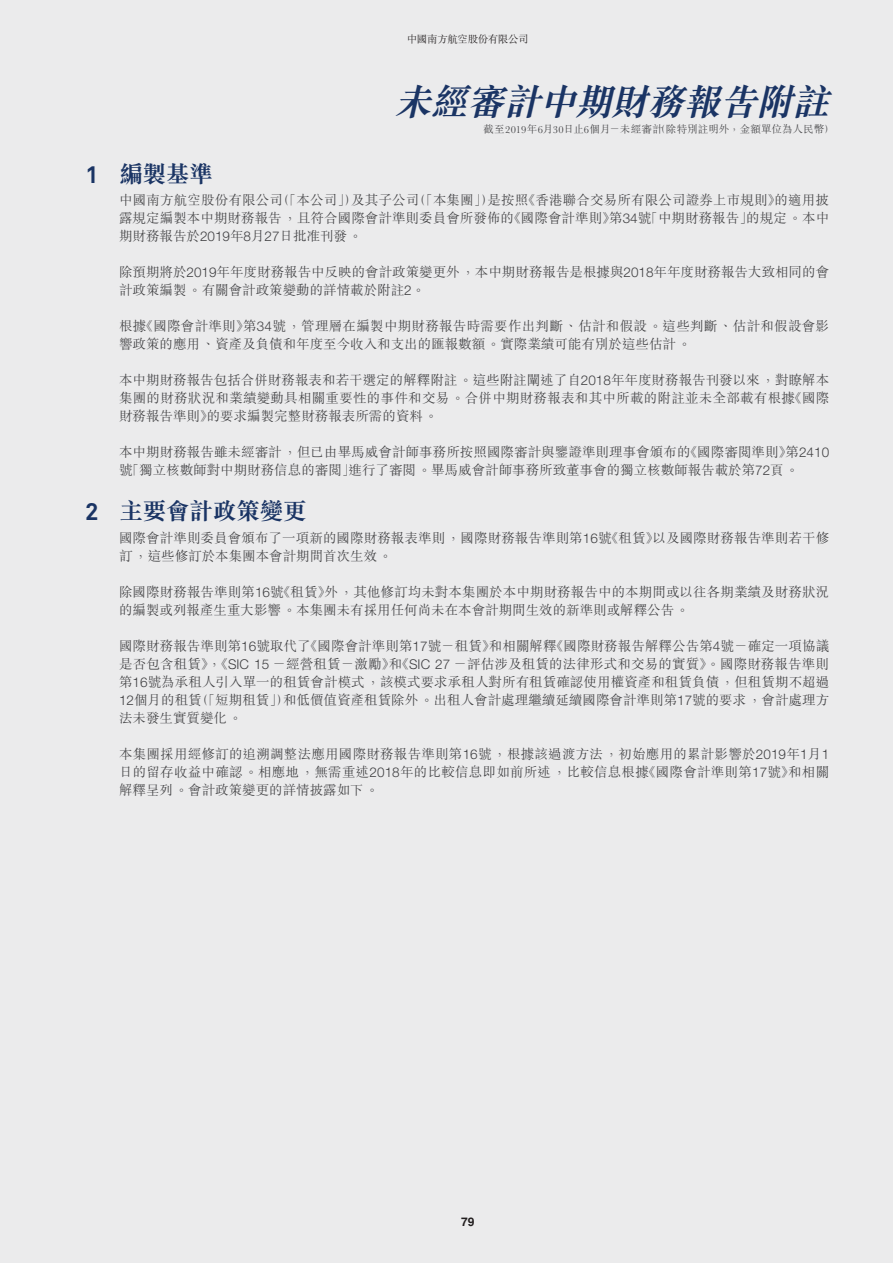
<style>
.page{position:relative;width:893px;height:1263px;background:#ebebec}
.page>*{position:absolute;margin:0;border:0;box-sizing:border-box;transform-origin:0 0}
.t1{font:italic 700 37.5px "M Sung HK";color:#1a3464}
.t2{font:700 24px "M Sung HK";letter-spacing:-.025em;color:#1a3464}
.t3{font:300 13.5px/18px "M Sung HK";letter-spacing:.005em;color:#404042}
.t4{font:700 12px "Helvetica LT Std";color:#221e1f}
.t5{font:300 10.5px "M Sung HK";letter-spacing:.01em;color:#404042}
.t6{font:300 10.5px "M Sung HK";letter-spacing:-.03em;color:#221e1f}
.s1{font-family:"Akkurat Pro"}
.s2{font-family:"Helvetica Neue LT Std"}
</style>
<div class="page">
<p class="t6" style="left:407px;top:32px;width:123px">中國南方航空股份有限公司</p>
<h1 class="t1" style="left:394px;top:76px;width:448px">未經審計中期財務報告附註</h1>
<p class="t5" style="left:483px;top:121px;width:353px">截至2019年6月30日止6個月－未經審計（除特別註明外，金額單位為人民幣）</p>
<h2 class="t2" style="left:85px;top:157px;width:130px"><span class="s1">1</span> 編製基準</h2>
<p class="t3" style="left:119px;top:191px;width:712px;text-align:justify">中國南方航空股份有限公司（「本公司」）及其子公司（「本集團」）是按照《香港聯合交易所有限公司證券上市規則》的適用披露規定編製本中期財務報告，且符合國際會計準則委員會所發佈的《國際會計準則》第<span class="s2">34</span>號「中期財務報告」的規定。本中期財務報告於<span class="s2">2019</span>年<span class="s2">8</span>月<span class="s2">27</span>日批准刊發。</p>
<p class="t3" style="left:119px;top:263px;width:712px">除預期將於<span class="s2">2019</span>年年度財務報告中反映的會計政策變更外，本中期財務報告是根據與<span class="s2">2018</span>年年度財務報告大致相同的會計政策編製。有關會計政策變動的詳情載於附註<span class="s2">2</span>。</p>
<p class="t3" style="left:119px;top:317px;width:711px">根據《國際會計準則》第<span class="s2">34</span>號，管理層在編製中期財務報告時需要作出判斷、估計和假設。這些判斷、估計和假設會影響政策的應用、資產及負債和年度至今收入和支出的匯報數額。實際業績可能有別於這些估計。</p>
<p class="t3" style="left:119px;top:371px;width:712px;text-align:justify">本中期財務報告包括合併財務報表和若干選定的解釋附註。這些附註闡述了自<span class="s2">2018</span>年年度財務報告刊發以來，對瞭解本集團的財務狀況和業績變動具相關重要性的事件和交易。合併中期財務報表和其中所載的附註並未全部載有根據《國際財務報告準則》的要求編製完整財務報表所需的資料。</p>
<p class="t3" style="left:119px;top:443px;width:712px">本中期財務報告雖未經審計，但已由畢馬威會計師事務所按照國際審計與鑒證準則理事會頒布的《國際審閱準則》第<span class="s2">2410</span>號「獨立核數師對中期財務信息的審閱」進行了審閱。畢馬威會計師事務所致董事會的獨立核數師報告載於第<span class="s2">72</span>頁。</p>
<h2 class="t2" style="left:85px;top:495px;width:223px"><span class="s1">2</span> 主要會計政策變更</h2>
<p class="t3" style="left:119px;top:528px;width:712px">國際會計準則委員會頒布了一項新的國際財務報表準則，國際財務報告準則第<span class="s2">16</span>號《租賃》以及國際財務報告準則若干修訂，這些修訂於本集團本會計期間首次生效。</p>
<p class="t3" style="left:119px;top:582px;width:711px">除國際財務報告準則第<span class="s2">16</span>號《租賃》外，其他修訂均未對本集團於本中期財務報告中的本期間或以往各期業績及財務狀況的編製或列報產生重大影響。本集團未有採用任何尚未在本會計期間生效的新準則或解釋公告。</p>
<p class="t3" style="left:119px;top:636px;width:712px;text-align:justify">國際財務報告準則第<span class="s2">16</span>號取代了《國際會計準則第<span class="s2">17</span>號－租賃》和相關解釋《國際財務報告解釋公告第<span class="s2">4</span>號－確定一項協議是否包含租賃》，《<span class="s2">SIC 15</span> －經營租賃－激勵》和《<span class="s2">SIC 27</span> －評估涉及租賃的法律形式和交易的實質》。國際財務報告準則第<span class="s2">16</span>號為承租人引入單一的租賃會計模式，該模式要求承租人對所有租賃確認使用權資產和租賃負債，但租賃期不超過<span class="s2">12</span>個月的租賃（「短期租賃」）和低價值資產租賃除外。出租人會計處理繼續延續國際會計準則第<span class="s2">17</span>號的要求，會計處理方法未發生實質變化。</p>
<p class="t3" style="left:119px;top:744px;width:712px;text-align:justify">本集團採用經修訂的追溯調整法應用國際財務報告準則第<span class="s2">16</span>號，根據該過渡方法，初始應用的累計影響於<span class="s2">2019</span>年<span class="s2">1</span>月<span class="s2">1</span>日的留存收益中確認。相應地，無需重述<span class="s2">2018</span>年的比較信息即如前所述，比較信息根據《國際會計準則第<span class="s2">17</span>號》和相關解釋呈列。會計政策變更的詳情披露如下。</p>
<p class="t4" style="left:461px;top:1214px;width:15px">79</p>
</div>
